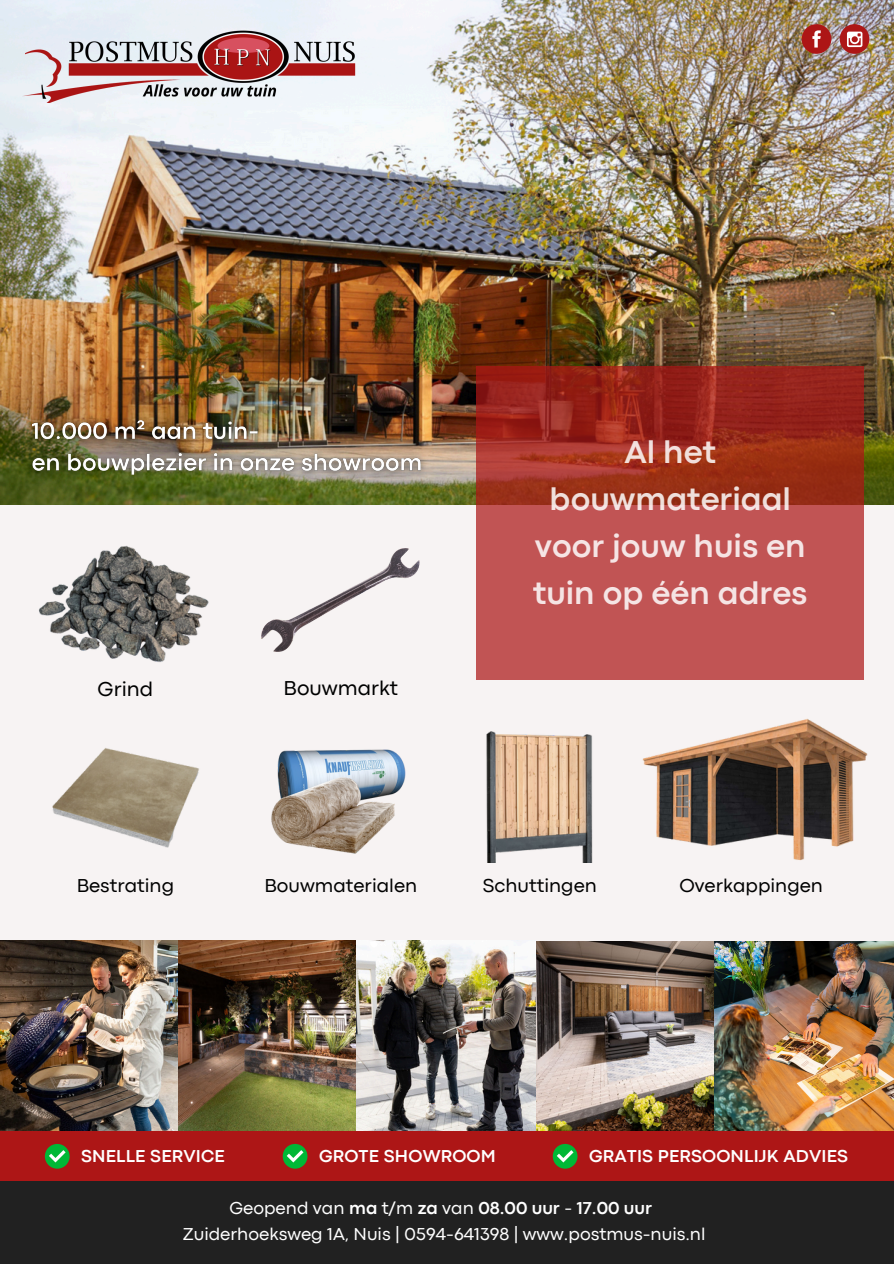
<style>
.page{position:relative;width:894px;height:1264px;background:#fff}
.page>*{position:absolute;margin:0;border:0;box-sizing:border-box;transform-origin:0 0}
.t1{font:700 33px/47.2px "Codec Pro";color:#fff;text-align:center}
.t2{font:21px "Codec Pro";color:#000}
.t3{font:19.5px "Codec Pro";color:#000}
.t4{font:700 18px "Codec Pro";letter-spacing:.01em;color:#fff}
.t5{font:18px "Codec Pro";color:#fff}
.s1{font-weight:400}
</style>
<div class="page">
<div style="left:0;top:0;width:893px;height:1263px;background:#f7f3f3"></div>
<img style="left:0;top:0;width:893px;height:504px">
<img style="left:535px;top:941px;width:358px;height:190px">
<img style="left:177px;top:940px;width:179px;height:191px">
<img style="left:356px;top:940px;width:179px;height:191px">
<img style="left:0;top:940px;width:177px;height:191px">
<div style="left:0;top:1181px;width:893px;height:82px;background:#212121"></div>
<svg style="left:477px;top:367px;width:386px;height:313px;background:#af413b"></svg>
<img style="left:18px;top:19px;width:344px;height:84px">
<img style="left:52px;top:748px;width:147px;height:100px">
<img style="left:271px;top:749px;width:135px;height:105px">
<img style="left:486px;top:731px;width:107px;height:131px">
<img style="left:642px;top:718px;width:226px;height:142px">
<img style="left:39px;top:545px;width:170px;height:117px">
<img style="left:261px;top:548px;width:159px;height:103px">
<div style="left:0;top:1131px;width:893px;height:50px;background:#ad1616"></div>
<div style="left:282px;top:1143px;width:25px;height:25px;background:#00b836;border-radius:50%"></div>
<svg style="left:286px;top:1150px;width:17px;height:12px"></svg>
<div style="left:45px;top:1143px;width:25px;height:25px;background:#00b836;border-radius:50%"></div>
<svg style="left:49px;top:1150px;width:17px;height:12px"></svg>
<div style="left:552px;top:1143px;width:25px;height:25px;background:#00b836;border-radius:50%"></div>
<svg style="left:556px;top:1150px;width:17px;height:12px"></svg>
<svg style="left:839px;top:24px;width:29px;height:29px"></svg>
<svg style="left:846px;top:32px;width:16px;height:15px"></svg>
<div style="left:801px;top:24px;width:30px;height:30px;background:#ad1616;border-radius:50%"></div>
<svg style="left:812px;top:30px;width:8px;height:18px"></svg>
<img style="left:20px;top:408px;width:412px;height:79px">
<h3 class="t2" style="left:98px;top:681px;width:57px">Grind</h3>
<h3 class="t2" style="left:283px;top:680px;width:116px">Bouwmarkt</h3>
<h1 class="t1" style="left:533px;top:430px;width:276px">Al het bouwmateriaal voor jouw huis en tuin op één adres</h1>
<p class="t3" style="left:77px;top:878px;width:99px">Bestrating</p>
<p class="t3" style="left:264px;top:878px;width:154px">Bouwmaterialen</p>
<p class="t3" style="left:482px;top:878px;width:115px">Schuttingen</p>
<p class="t3" style="left:679px;top:878px;width:145px">Overkappingen</p>
<p class="t4" style="left:81px;top:1149px;width:145px">SNELLE SERVICE</p>
<h3 class="t4" style="left:319px;top:1149px;width:178px">GROTE SHOWROOM</h3>
<p class="t4" style="left:589px;top:1149px;width:260px">GRATIS PERSOONLIJK ADVIES</p>
<p class="t4" style="left:229px;top:1201px;width:424px"><span class="s1">Geopend van</span> ma <span class="s1">t/m</span> za <span class="s1">van</span> 08.00 uur <span class="s1">-</span> 17.00 uur</p>
<p class="t5" style="left:183px;top:1227px;width:524px">Zuiderhoeksweg 1A, Nuis | 0594-641398 | www.postmus-nuis.nl</p>
</div>
